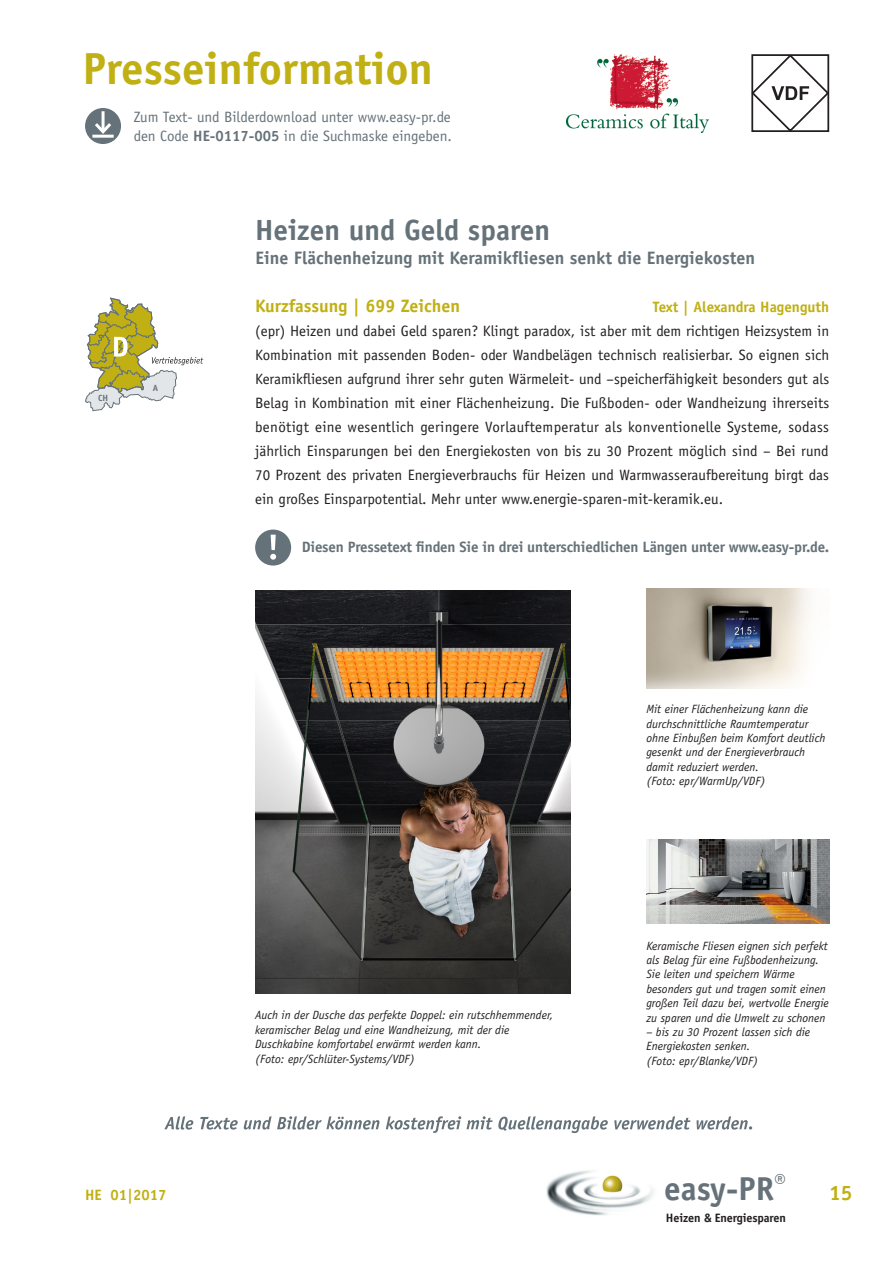
<style>
.page{position:relative;width:893px;height:1263px;background:#fff}
.page>*{position:absolute;margin:0;border:0;box-sizing:border-box;transform-origin:0 0}
.t1{font:700 45px "Officina Sans";color:#c0b013}
.t2{font:700 33.15px "Officina Sans";color:#667279}
._01_Headline{font:700 29.25px "Officina Sans";color:#667279}
.t3{font:700 21px "Officina Sans";color:#c0b013}
._02_Subheadline{font:700 18px "Officina Sans";color:#667279}
._06_ZeichenTextlänge{font:700 18px "Officina Sans";color:#c0b013}
._03_Fliesstext{font:15px/24px "Officina Sans";color:#231f20;text-align:justify}
.t4{font:15px/19.5px "Officina Sans";color:#667279}
.t5{font:700 15px "Officina Sans";letter-spacing:-.01em;color:#667279}
._06_ZeichenTextlänge-2{font:700 15px "Officina Sans";color:#c0b013}
.t6{font:700 12.15px "Officina Sans";letter-spacing:-.01em;color:#231f20}
._04_BUs{font:italic 12px/14.4px "Officina Sans";color:#231f20}
.t7{font:700 9px "Officina Sans";color:#667279}
.s1{font-weight:700}
</style>
<div class="page">
<svg style="left:164px;top:1116px;width:588px;height:17px"></svg>
<img style="left:546px;top:1170px;width:108px;height:46px">
<div style="left:85px;top:108px;width:36px;height:36px;background:#667279;border-radius:50%"></div>
<hr style="left:102px;top:111px;width:3px;height:21px;background:#fff">
<svg style="left:92px;top:120px;width:22px;height:15px"></svg>
<hr style="left:92px;top:135px;width:22px;height:3px;background:#fff">
<svg style="left:751px;top:54px;width:78px;height:78px"></svg>
<img style="left:646px;top:839px;width:183px;height:84px">
<img style="left:255px;top:590px;width:316px;height:403px">
<svg style="left:85px;top:297px;width:118px;height:114px"></svg>
<div style="left:255px;top:530px;width:36px;height:36px;background:#667279;border-radius:50%"></div>
<svg style="left:270px;top:535px;width:6px;height:25px"></svg>
<img style="left:566px;top:54px;width:142px;height:78px">
<img style="left:646px;top:588px;width:164px;height:101px">
<p class="t1" style="left:83px;top:41px;width:352px">Presseinformation</p>
<p class="t4" style="left:134px;top:107px;width:320px">Zum Text- und Bilderdownload unter www.easy-pr.de den Code <span class="s1">HE-0117-005</span> in die Suchmaske eingeben.</p>
<p class="t7" style="left:98px;top:392px;width:12px">CH</p>
<p class="t7" style="left:153px;top:382px;width:7px">A</p>
<p class="_06_ZeichenTextlänge-2" style="left:85px;top:1186px;width:83px">HE 01|2017</p>
<p class="_01_Headline" style="left:255px;top:212px;width:297px">Heizen und Geld sparen</p>
<p class="_02_Subheadline" style="left:256px;top:247px;width:501px">Eine Flächenheizung mit Keramikfliesen senkt die Energiekosten</p>
<p class="_06_ZeichenTextlänge" style="left:255px;top:295px;width:206px">Kurzfassung | 699 Zeichen</p>
<p class="_06_ZeichenTextlänge-2" style="left:653px;top:298px;width:178px">Text | Alexandra Hagenguth</p>
<p class="_03_Fliesstext" style="left:255px;top:319px;width:576px">(epr) Heizen und dabei Geld sparen? Klingt paradox, ist aber mit dem richtigen Heizsystem in Kombination mit passenden Boden- oder Wandbelägen technisch realisierbar. So eignen sich Keramikfliesen aufgrund ihrer sehr guten Wärmeleit- und –speicherfähigkeit besonders gut als Belag in Kombination mit einer Flächenheizung. Die Fußboden- oder Wandheizung ihrerseits benötigt eine wesentlich geringere Vorlauftemperatur als konventionelle Systeme, sodass jährlich Einsparungen bei den Energiekosten von bis zu 30 Prozent möglich sind – Bei rund 70 Prozent des privaten Energieverbrauchs für Heizen und Warmwasseraufbereitung birgt das ein großes Einsparpotential. Mehr unter www.energie-sparen-mit-keramik.eu.</p>
<p class="t5" style="left:302px;top:538px;width:529px">Diesen Pressetext finden Sie in drei unterschiedlichen Längen unter www.easy-pr.de.</p>
<p class="_04_BUs" style="left:255px;top:1008px;width:300px">Auch in der Dusche das perfekte Doppel: ein rutschhemmender, keramischer Belag und eine Wandheizung, mit der die<br>Duschkabine komfortabel erwärmt werden kann.</p>
<p class="_04_BUs" style="left:255px;top:1051px;width:161px">(Foto: epr/Schlüter-Systems/VDF)</p>
<p class="_04_BUs" style="left:646px;top:702px;width:181px">Mit einer Flächenheizung kann die durchschnittliche Raumtemperatur ohne Einbußen beim Komfort deutlich gesenkt und der Energieverbrauch damit reduziert werden.</p>
<p class="_04_BUs" style="left:646px;top:774px;width:121px">(Foto: epr/WarmUp/VDF)</p>
<p class="_04_BUs" style="left:646px;top:938px;width:184px">Keramische Fliesen eignen sich perfekt als Belag für eine Fußbodenheizung.<br>Sie leiten und speichern Wärme besonders gut und tragen somit einen großen Teil dazu bei, wertvolle Energie zu sparen und die Umwelt zu schonen</p>
<p class="_04_BUs" style="left:646px;top:1025px;width:165px">– bis zu 30 Prozent lassen sich die<br>Energiekosten senken.</p>
<p class="_04_BUs" style="left:646px;top:1053px;width:113px">(Foto: epr/Blanke/VDF)</p>
<p class="t2" style="left:664px;top:1168px;width:123px">easy-PR<sup>®</sup></p>
<p class="t6" style="left:666px;top:1210px;width:122px">Heizen &amp; Energiesparen</p>
<p class="t3" style="left:829px;top:1180px;width:25px">15</p>
</div>
